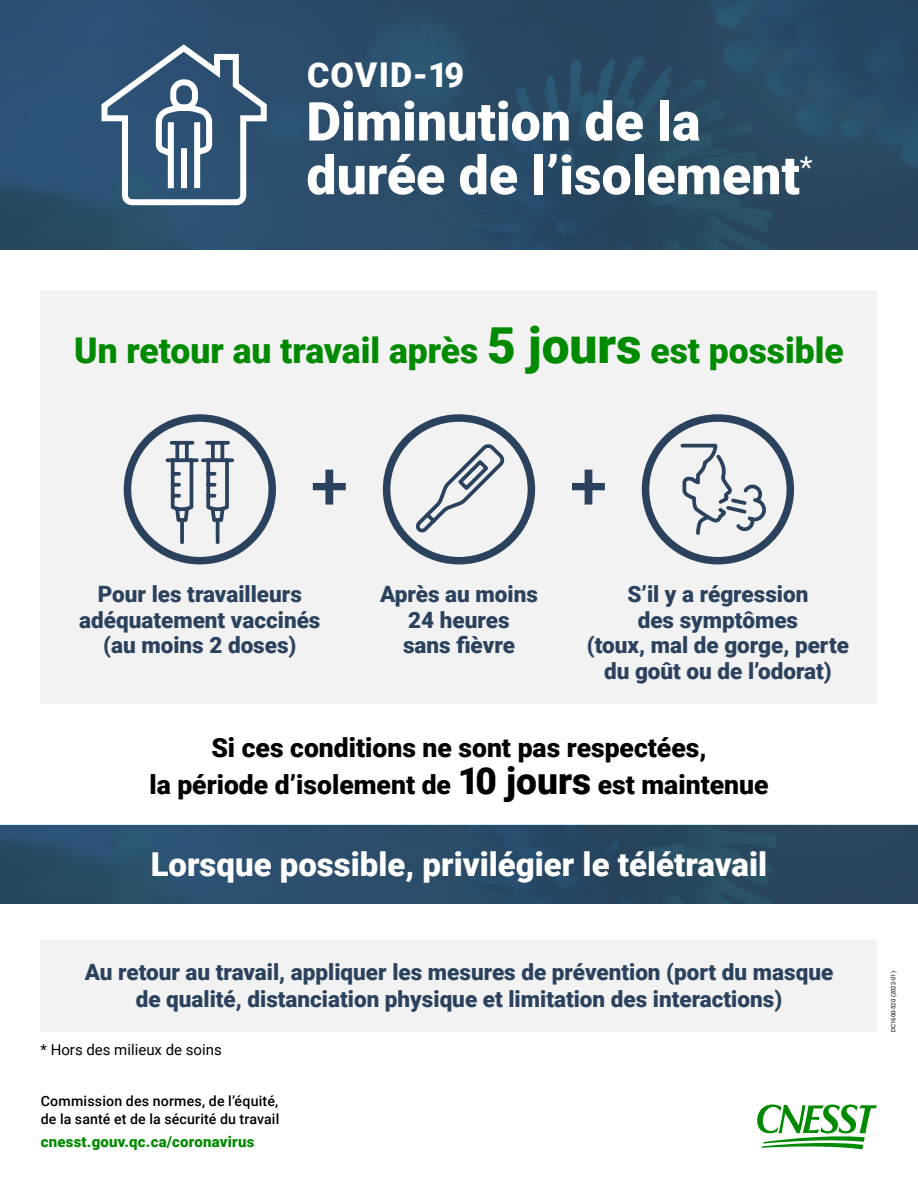
<style>
.page{position:relative;width:918px;height:1188px;background:#fff}
.page>*{position:absolute;margin:0;border:0;box-sizing:border-box;transform-origin:0 0}
.t1{font:500 67.5px "Roboto";color:#2b425e}
.t2{font:900 53.7px/53.7px "Roboto";color:#fff}
.t3{font:900 35.4px "Roboto";color:#008a00}
.t4{font:900 34.2px "Roboto";letter-spacing:.035em;color:#fff}
.t5{font:900 33px "Roboto";color:#fff}
.t6{font:900 26.55px/36.3px "Roboto";color:#000;text-align:center}
.t7{font:900 22.5px/25.5px "Roboto";color:#2b425e;text-align:center}
.t8{font:900 15px "Roboto";letter-spacing:.015em;color:#008a00}
.t9{font:15px "Roboto";color:#000}
.t10{font:500 14.1px/17.7px "Roboto";letter-spacing:.01em;color:#000}
.t11{font:6px "Roboto";color:#000}
.s1{font-size:49.65px}
.s2{font-size:37.2px}
</style>
<div class="page">
<img style="left:0;top:0;width:918px;height:250px">
<img style="left:0;top:825px;width:918px;height:78px">
<div style="left:40px;top:290px;width:838px;height:414px;background:#f2f2f2"></div>
<div style="left:40px;top:941px;width:838px;height:91px;background:#f2f2f2"></div>
<svg style="left:757px;top:1105px;width:120px;height:44px"></svg>
<svg style="left:98px;top:41px;width:172px;height:167px"></svg>
<div style="left:642px;top:414px;width:152px;height:150px;border:8px solid #2b425e;border-radius:50%"></div>
<div style="left:124px;top:414px;width:152px;height:150px;border:8px solid #2b425e;border-radius:50%"></div>
<svg style="left:165px;top:440px;width:70px;height:105px"></svg>
<div style="left:383px;top:414px;width:152px;height:150px;border:8px solid #2b425e;border-radius:50%"></div>
<svg style="left:416px;top:440px;width:92px;height:93px"></svg>
<svg style="left:680px;top:442px;width:88px;height:95px"></svg>
<h3 class="t4" style="left:307px;top:51px;width:159px">COVID-19</h3>
<h2 class="t2" style="left:306px;top:93px;width:508px">Diminution de la durée de l’isolement<sup>*</sup></h2>
<h3 class="t3" style="left:74px;top:326px;width:771px">Un retour au travail après <span class="s1">5 jours</span> est possible</h3>
<h1 class="t1" style="left:311px;top:438px;width:39px">+</h1>
<h1 class="t1" style="left:570px;top:438px;width:39px">+</h1>
<p class="t7" style="left:79px;top:581px;width:243px">Pour les travailleurs adéquatement vaccinés (au moins 2 doses)</p>
<p class="t7" style="left:380px;top:581px;width:159px">Après au moins<br>24 heures<br>sans fièvre</p>
<p class="t7" style="left:587px;top:581px;width:264px">S’il y a régression<br>des symptômes<br>(toux, mal de gorge, perte du goût ou de l’odorat)</p>
<p class="t6" style="left:149px;top:729px;width:621px">Si ces conditions ne sont pas respectées,<br>la période d’isolement de <span class="s2">10 jours</span> est maintenue</p>
<h3 class="t5" style="left:151px;top:841px;width:618px">Lorsque possible, privilégier le télétravail</h3>
<p class="t7" style="left:85px;top:958px;width:750px;line-height:27px">Au retour au travail, appliquer les mesures de prévention (port du masque de qualité, distanciation physique et limitation des interactions)</p>
<p class="t9" style="left:40px;top:1039px;width:183px">* Hors des milieux de soins</p>
<p class="t10" style="left:41px;top:1092px;width:240px">Commission des normes, de l’équité, de la santé et de la sécurité du travail</p>
<p class="t8" style="left:41px;top:1131px;width:215px">cnesst.gouv.qc.ca/coronavirus</p>
<p class="t11" style="left:889px;top:1032px;width:62px;rotate:-90deg">DC1600-520 (2022-01)</p>
</div>
